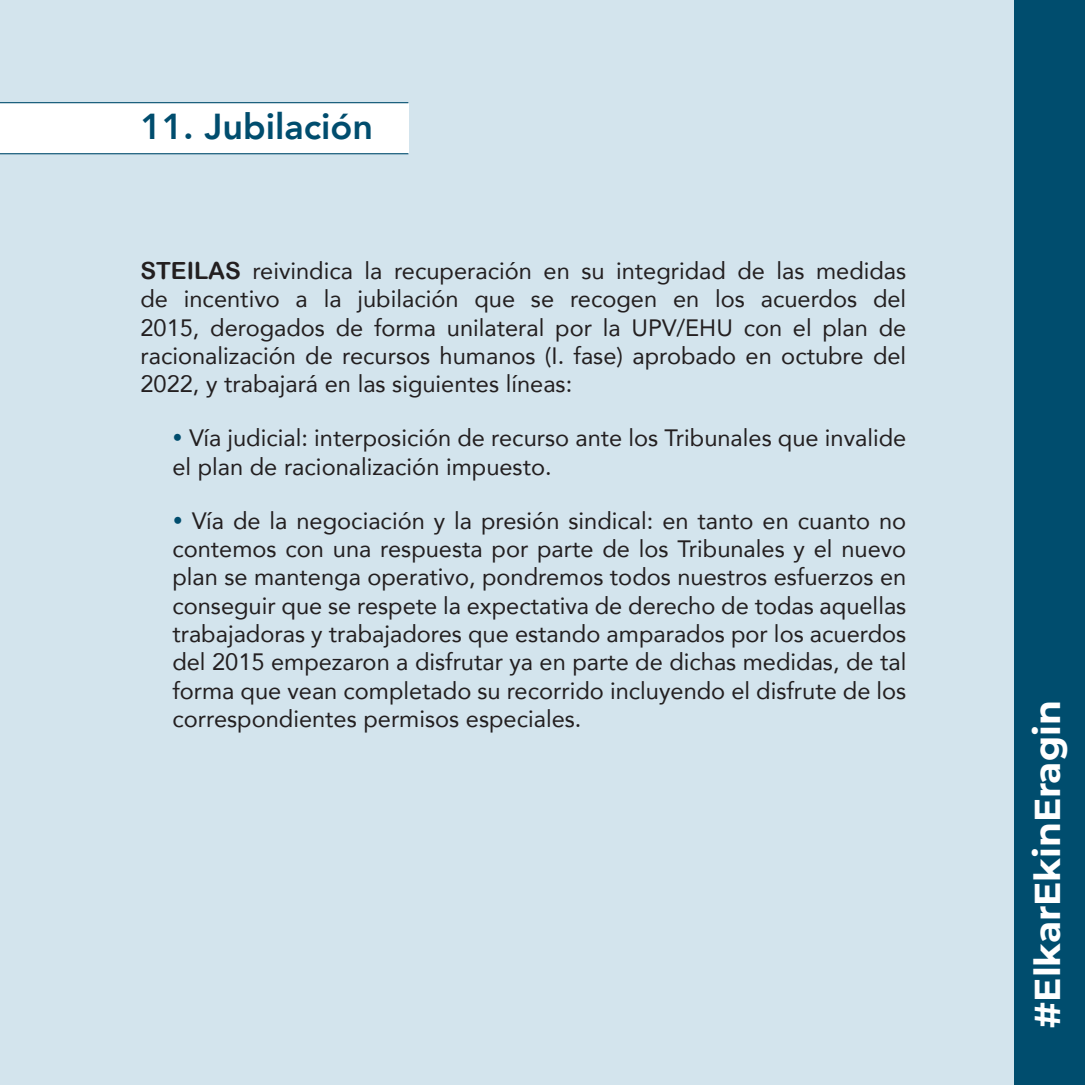
<style>
.page{position:relative;width:1085px;height:1085px;background:#fff}
.page>*{position:absolute;margin:0;border:0;box-sizing:border-box;transform-origin:0 0}
.t1{font:100 36px "Montserrat";color:#fff}
.t2{font:800 36px "Avenir";color:#004d6e}
.t3{font:23.62px/28.3px "Avenir";color:#231f20;text-align:justify}
.s1{font-family:"Arial Rounded MT Bold"}
.s2{color:#004d6e}
</style>
<div class="page">
<div style="left:0;top:0;width:1084px;height:1084px;background:#d3e4ed"></div>
<div style="left:0;top:103px;width:408px;height:51px;background:#fff"></div>
<hr style="left:0;top:102px;width:408px;height:1px;background:#004d6e">
<hr style="left:0;top:153px;width:408px;height:1px;background:#004d6e">
<div style="left:1014px;top:0;width:70px;height:1084px;background:#004d6e"></div>
<p class="t2" style="left:140px;top:99px;width:234px">11. Jubilación</p>
<p class="t3" style="left:140px;top:256px;width:767px"><span class="s1">STEILAS</span> reivindica la recuperación en su integridad de las medidas de incentivo a la jubilación que se recogen en los acuerdos del 2015, derogados de forma unilateral por la UPV/EHU con el plan de racionalización de recursos humanos (I. fase) aprobado en octubre del 2022, y trabajará en las siguientes líneas:</p>
<p class="t3" style="left:172px;top:423px;width:735px"><span class="s2">•</span> Vía judicial: interposición de recurso ante los Tribunales que invalide el plan de racionalización impuesto.</p>
<p class="t3" style="left:172px;top:505px;width:735px"><span class="s2">•</span> Vía de la negociación y la presión sindical: en tanto en cuanto no contemos con una respuesta por parte de los Tribunales y el nuevo plan se mantenga operativo, pondremos todos nuestros esfuerzos en conseguir que se respete la expectativa de derecho de todas aquellas trabajadoras y trabajadores que estando amparados por los acuerdos del 2015 empezaron a disfrutar ya en parte de dichas medidas, de tal forma que vean completado su recorrido incluyendo el disfrute de los correspondientes permisos especiales.</p>
<p class="t1" style="left:1023px;top:1027px;width:328px;rotate:-90deg">#ElkarEkinEragin</p>
</div>
